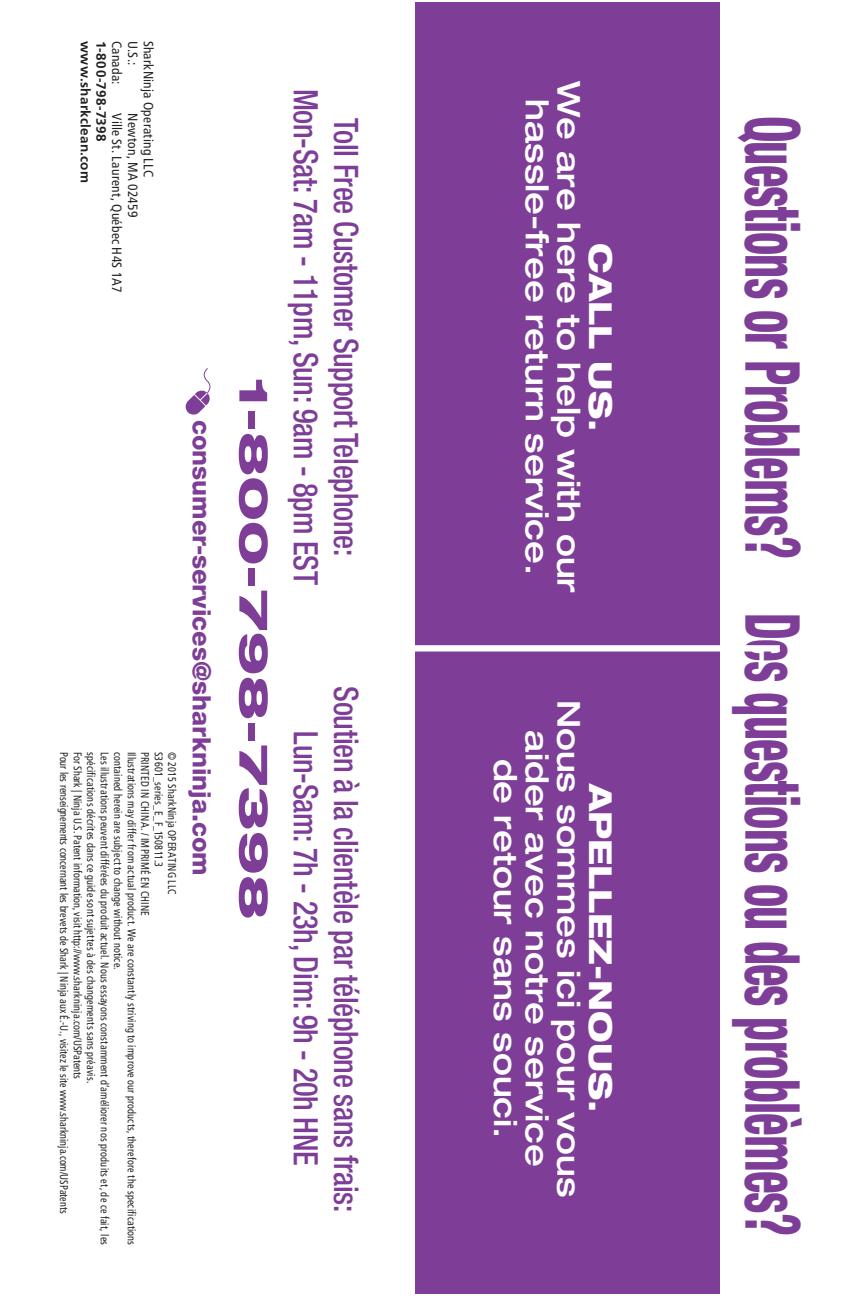
<style>
.page{position:relative;width:851px;height:1296px;background:#fff}
.page>*{position:absolute;margin:0;border:0;box-sizing:border-box;transform-origin:0 0}
.t1{font:800 condensed 76.05px "Helvetica Neue LT Std";letter-spacing:-.015em;color:#7e3e98;scale:.61 1}
.t2{font:800 expanded 40.05px "Helvetica Neue LT Std";color:#7e3e98;scale:1.25 1}
.t3{font:500 condensed 33.75px/40.5px "Helvetica Neue LT Std";letter-spacing:-.01em;color:#7e3e98;text-align:center;scale:.9 1}
.t4{font:500 expanded 31.72px/31.7px "Helvetica Neue LT Std";color:#fff;text-align:center}
.t5{font:800 expanded 31.72px "Helvetica Neue LT Std";color:#fff}
.t6{font:800 25.43px "Helvetica Neue LT Std";color:#7e3e98}
.t7{font:condensed 13.5px "Frutiger LT Std";letter-spacing:.02em;color:#231f20}
.t8{font:700 13.5px "Frutiger LT Std";letter-spacing:.025em;color:#231f20}
.t9{font:condensed 11.25px "Frutiger LT Std";letter-spacing:.02em;color:#231f20;scale:.9 1}
.t10{font:condensed 11.25px "Frutiger LT Std";color:#231f20;scale:.9 1}
</style>
<div class="page">
<div style="left:415px;top:3px;width:304px;height:1291px;background:#7e3e98"></div>
<div style="left:329px;top:645px;width:450px;height:7px;background:#fff"></div>
<svg style="left:186px;top:368px;width:25px;height:47px"></svg>
<p class="t8" style="left:93px;top:40px;width:144px;rotate:90deg">www.sharkclean.com</p>
<p class="t8" style="left:109px;top:40px;width:103px;rotate:90deg">1-800-798-7398</p>
<p class="t7" style="left:141px;top:40px;width:26px;rotate:90deg">U.S.:</p>
<p class="t7" style="left:156px;top:40px;width:138px;rotate:90deg">SharkNinja Operating LLC</p>
<p class="t7" style="left:125px;top:40px;width:45px;rotate:90deg">Canada:</p>
<p class="t7" style="left:125px;top:113px;width:181px;rotate:90deg">Ville St. Laurent, Québec H4S 1A7</p>
<p class="t7" style="left:141px;top:113px;width:106px;rotate:90deg">Newton, MA 02459</p>
<p class="t10" style="left:71px;top:752px;width:515px;rotate:90deg">Pour les renseignements concernant les brevets de Shark | Ninja aux É.-U., visitez le site www.sharkninja.com/USPatents</p>
<p class="t10" style="left:84px;top:752px;width:365px;rotate:90deg">For Shark | Ninja U.S. Patent information, visit http://www.sharkninja.com/USPatents</p>
<p class="t9" style="left:98px;top:752px;width:370px;rotate:90deg">spécifications décrites dans ce guide sont sujettes à des changements sans préavis.</p>
<p class="t9" style="left:111px;top:752px;width:550px;rotate:90deg">Les illustrations peuvent différées du produit actuel. Nous essayons constamment d’améliorer nos produits et, de ce fait, les</p>
<p class="t9" style="left:125px;top:752px;width:244px;rotate:90deg">contained herein are subject to change without notice.</p>
<p class="t9" style="left:138px;top:752px;width:550px;rotate:90deg">Illustrations may differ from actual product. We are constantly striving to improve our products, therefore the specifications</p>
<p class="t9" style="left:152px;top:752px;width:184px;rotate:90deg">PRINTED IN CHINA. / IMPRIMÉ EN CHINE</p>
<p class="t9" style="left:165px;top:752px;width:130px;rotate:90deg">S3601_series_E_F_150811.3</p>
<p class="t9" style="left:179px;top:752px;width:160px;rotate:90deg">© 2015 SharkNinja OPERATING LLC</p>
<h3 class="t6" style="left:217px;top:420px;width:458px;rotate:90deg">consumer-services@sharkninja.com</h3>
<h2 class="t2" style="left:279px;top:377px;width:435px;rotate:90deg">1-800-798-7398</h2>
<h3 class="t3" style="left:367px;top:89px;width:553px;rotate:90deg">Toll Free Customer Support Telephone:<br>Mon-Sat: 7am - 11pm, Sun: 9am - 8pm EST</h3>
<h3 class="t3" style="left:367px;top:686px;width:586px;rotate:90deg">Soutien à la clientèle par téléphone sans frais:<br>Lun-Sam: 7h - 23h, Dim: 9h - 20h HNE</h3>
<h3 class="t4" style="left:585px;top:81px;width:513px;rotate:90deg">We are here to help with our hassle-free return service.</h3>
<h3 class="t5" style="left:621px;top:243px;width:189px;rotate:90deg">CALL US.</h3>
<h3 class="t4" style="left:585px;top:700px;width:499px;rotate:90deg">Nous sommes ici pour vous aider avec notre service<br>de retour sans souci.</h3>
<h3 class="t5" style="left:621px;top:784px;width:330px;rotate:90deg">APELLEZ-NOUS.</h3>
<h1 class="t1" style="left:819px;top:116px;width:1839px;rotate:90deg">Questions or Problems? Des questions ou des problèmes?</h1>
</div>
